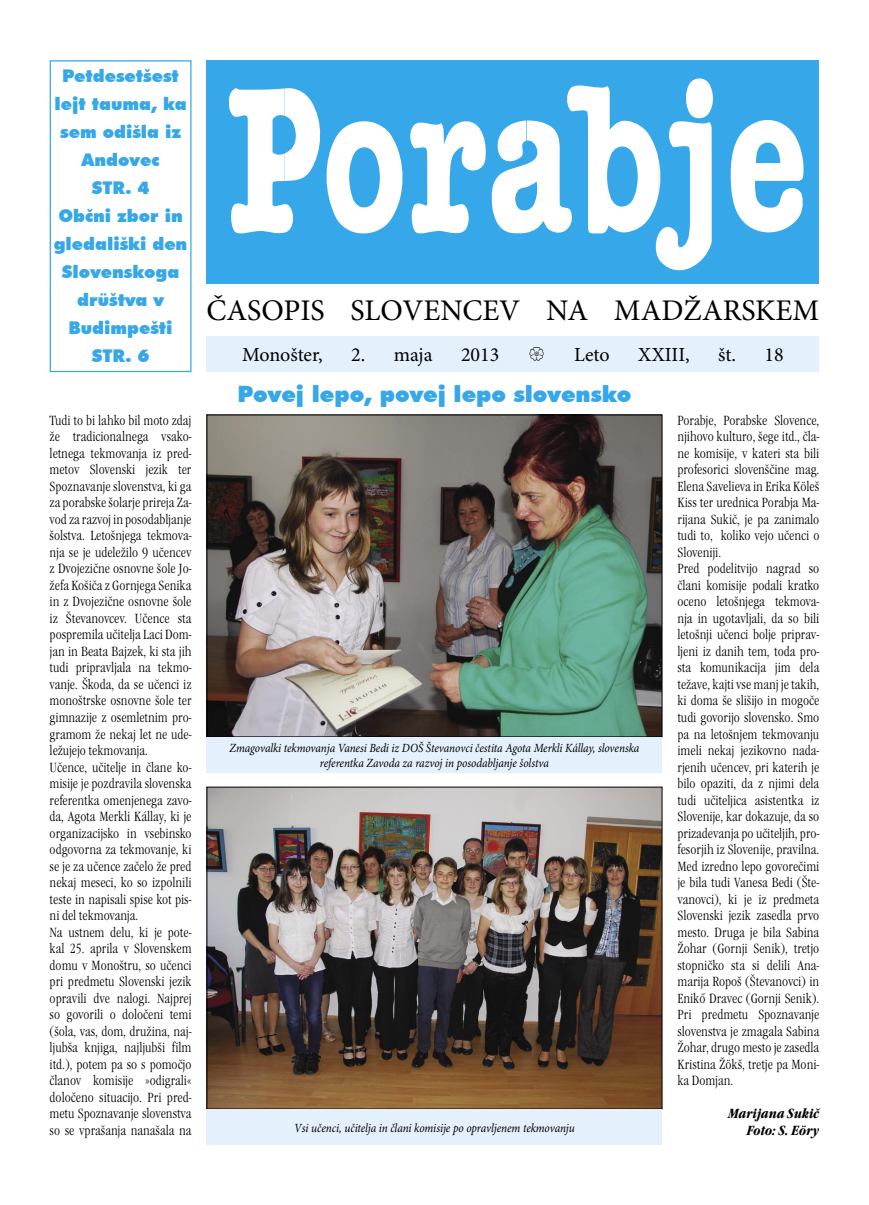
<style>
.page{position:relative;width:869px;height:1205px;background:#fff}
.page>*{position:absolute;margin:0;border:0;box-sizing:border-box;transform-origin:0 0}
.t1{font:30px "Minion Pro";color:#000}
.cím{font:900 22.5px "Futura BT";color:#36a7e9}
.t2{font:20px "Minion Pro";color:#000}
.cím-2{font:900 17.5px/28px "Futura BT";color:#36a7e9;text-align:center}
.ujszoveg{font:13.75px/16.5px "Garamond Itc TEE Ligh Cond";color:#000;text-align:justify}
.ujalairas{font:italic 700 condensed 13.75px "Garamond Itc TEE";color:#000}
.szoveg{font:italic 12.5px/15px "Minion Pro";letter-spacing:-.01em;color:#000;text-align:center;scale:.9 1}
</style>
<div class="page">
<div style="left:206px;top:337px;width:613px;height:35px;background:#e4f0fb"></div>
<div style="left:206px;top:60px;width:613px;height:223px;background:#36a7e9"></div>
<svg style="left:229px;top:79px;width:574px;height:191px"></svg>
<div style="left:50px;top:60px;width:141px;height:312px;border:1px solid #36a7e9"></div>
<img style="left:208px;top:417px;width:452px;height:318px">
<div style="left:206px;top:415px;width:456px;height:322px;border:1px solid #000"></div>
<div style="left:206px;top:737px;width:456px;height:35px;background:#e4f0fb"></div>
<img style="left:208px;top:789px;width:452px;height:318px">
<div style="left:206px;top:1109px;width:456px;height:35px;background:#e4f0fb"></div>
<p class="cím-2" style="left:55px;top:61px;width:133px">Petdesetšest lejt tauma, ka sem odišla iz<br>Andovec</p>
<p class="cím-2" style="left:92px;top:173px;width:59px">STR. 4</p>
<p class="cím-2" style="left:54px;top:201px;width:135px">Občni zbor in gledališki den<br>Slovenskoga drüštva v<br>Budimpešti</p>
<p class="cím-2" style="left:92px;top:341px;width:59px">STR. 6</p>
<p class="ujszoveg" style="left:50px;top:412px;width:143px">Tudi to bi lahko bil moto zdaj že tradicionalnega vsako&shy;letnega tekmovanja iz pred&shy;metov Slovenski jezik ter Spoznavanje slovenstva, ki ga za porabske šolarje prireja Za&shy;vod za razvoj in posodabljanje šolstva. Letošnjega tekmova&shy;nja se je udeležilo 9 učencev z Dvojezične osnovne šole Jo&shy;žefa Košiča z Gornjega Senika in z Dvojezične osnovne šole iz Števanovcev. Učence sta pospremila učitelja Laci Dom&shy;jan in Beata Bajzek, ki sta jih tudi pripravljala na tekmo&shy;vanje. Škoda, da se učenci iz monoštrske osnovne šole ter gimnazije z osemletnim pro&shy;gramom že nekaj let ne ude&shy;ležujejo tekmovanja.</p>
<p class="ujszoveg" style="left:50px;top:759px;width:143px">Učence, učitelje in člane ko&shy;misije je pozdravila slovenska referentka omenjenega zavo&shy;da, Agota Merkli Kállay, ki je organizacijsko in vsebinsko odgovorna za tekmovanje, ki se je za učence začelo že pred nekaj meseci, ko so izpolnili teste in napisali spise kot pis&shy;ni del tekmovanja.</p>
<p class="ujszoveg" style="left:50px;top:924px;width:143px">Na ustnem delu, ki je pote&shy;kal 25. aprila v Slovenskem domu v Monoštru, so učenci pri predmetu Slovenski jezik opravili dve nalogi. Najprej so govorili o določeni temi (šola, vas, dom, družina, naj&shy;ljubša knjiga, najljubši film itd.), potem pa so s pomočjo članov komisije »odigrali« določeno situacijo. Pri pred&shy;metu Spoznavanje slovenstva so se vprašanja nanašala na</p>
<p class="t1" style="left:206px;top:292px;width:614px">ČASOPIS SLOVENCEV NA MADŽARSKEM</p>
<p class="t2" style="left:242px;top:343px;width:82px">Monošter,</p>
<p class="t2" style="left:351px;top:343px;width:83px">2. maja</p>
<p class="t2" style="left:461px;top:343px;width:40px">2013</p>
<p class="t2" style="left:574px;top:343px;width:37px">Leto</p>
<p class="t2" style="left:638px;top:343px;width:53px">XXIII,</p>
<p class="t2" style="left:718px;top:343px;width:67px">št. 18</p>
<p class="cím" style="left:237px;top:380px;width:395px">Povej lepo, povej lepo slovensko</p>
<p class="szoveg" style="left:229px;top:741px;width:456px">Zmagovalki tekmovanja Vanesi Bedi iz DOŠ Števanovci čestita Agota Merkli Kállay, slovenska referentka Zavoda za razvoj in posodabljanje šolstva</p>
<p class="szoveg" style="left:294px;top:1120px;width:313px">Vsi učenci, učitelja in člani komisije po opravljenem tekmovanju</p>
<p class="ujszoveg" style="left:677px;top:412px;width:143px">Porabje, Porabske Slovence, njihovo kulturo, šege itd., čla&shy;ne komisije, v kateri sta bili profesorici slovenščine mag.<br>Elena Savelieva in Erika Köleš Kiss ter urednica Porabja Ma&shy;rijana Sukič, je pa zanimalo tudi to, koliko vejo učenci o Sloveniji.</p>
<p class="ujszoveg" style="left:677px;top:561px;width:143px">Pred podelitvijo nagrad so člani komisije podali kratko oceno letošnjega tekmova&shy;nja in ugotavljali, da so bili letošnji učenci bolje priprav&shy;ljeni iz danih tem, toda pro&shy;sta komunikacija jim dela težave, kajti vse manj je takih, ki doma še slišijo in mogoče tudi govorijo slovensko. Smo pa na letošnjem tekmovanju imeli nekaj jezikovno nada&shy;rjenih učencev, pri katerih je bilo opaziti, da z njimi dela tudi učiteljica asistentka iz Slovenije, kar dokazuje, da so prizadevanja po učiteljih, pro&shy;fesorjih iz Slovenije, pravilna.<br>Med izredno lepo govorečimi je bila tudi Vanesa Bedi (Šte&shy;vanovci), ki je iz predmeta Slovenski jezik zasedla prvo mesto. Druga je bila Sabina Žohar (Gornji Senik), tretjo stopničko sta si delili Ana&shy;marija Ropoš (Števanovci) in Enikő Dravec (Gornji Senik).<br>Pri predmetu Spoznavanje slovenstva je zmagala Sabina Žohar, drugo mesto je zasedla Kristina Žökš, tretje pa Moni&shy;ka Domjan.</p>
<p class="ujalairas" style="left:727px;top:1105px;width:93px">Marijana Sukič</p>
<p class="ujalairas" style="left:746px;top:1122px;width:74px">Foto: S. Eöry</p>
</div>
